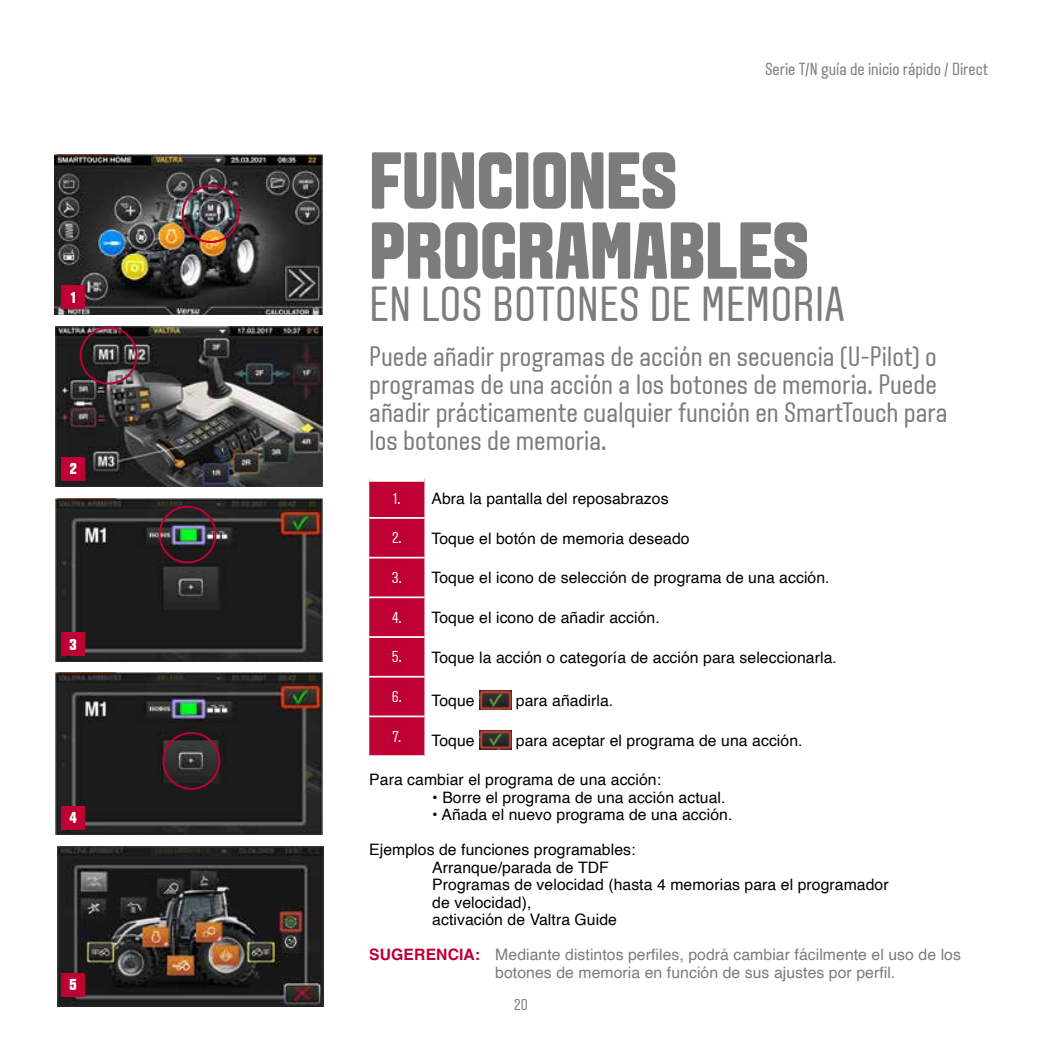
<style>
.page{position:relative;width:1042px;height:1042px;background:#fff}
.page>*{position:absolute;margin:0;border:0;box-sizing:border-box;transform-origin:0 0}
.t1{font:700 80.5px/70px "VALTRA Aveny T 2020 Extra";color:#7c7c7c}
.t2{font:49px "VALTRA Aveny T 2020 Regular";color:#7c7c7c}
.t3{font:28px/28px "VALTRA Aveny T 2020 Regular";color:#7c7c7c}
.t4{font:17.5px "VALTRA Aveny T 2020 Regular";color:#7c7c7c}
.t5{font:15.75px/17.5px "Helvetica";letter-spacing:.005em;color:#000}
.t6{font:15.75px/17.5px "Helvetica";letter-spacing:.005em;color:#7c7c7c}
.t7{font:700 15.75px "VALTRA Aveny T 2020 Extra";color:#fff}
.t8{font:15.75px "VALTRA Aveny T 2020 Regular";color:#7c7c7c}
.s1{font-family:"VALTRA Aveny T 2020 Regular";color:#fff}
.s2{font-weight:700;color:#be0034}
</style>
<div class="page">
<img style="left:57px;top:846px;width:266px;height:161px">
<img style="left:56px;top:672px;width:267px;height:163px">
<div style="left:162px;top:732px;width:58px;height:58px;border:2px solid #be0034;border-radius:50%"></div>
<img style="left:56px;top:498px;width:267px;height:163px">
<div style="left:159px;top:505px;width:57px;height:58px;border:2px solid #be0034;border-radius:50%"></div>
<img style="left:55px;top:154px;width:268px;height:161px">
<div style="left:62px;top:286px;width:23px;height:23px;background:#be0034"></div>
<div style="left:182px;top:185px;width:58px;height:58px;border:2px solid #be0034;border-radius:50%"></div>
<img style="left:56px;top:327px;width:267px;height:160px">
<div style="left:62px;top:457px;width:23px;height:23px;background:#be0034"></div>
<div style="left:80px;top:327px;width:58px;height:57px;border:2px solid #be0034;border-radius:50%"></div>
<div style="left:62px;top:633px;width:23px;height:23px;background:#be0034"></div>
<div style="left:62px;top:806px;width:23px;height:23px;background:#be0034"></div>
<div style="left:62px;top:973px;width:23px;height:23px;background:#be0034"></div>
<div style="left:369px;top:482px;width:55px;height:273px;background:#be0034"></div>
<hr style="left:369px;top:517px;width:55px;height:2px;background:#fff">
<hr style="left:369px;top:557px;width:55px;height:1px;background:#fff">
<hr style="left:369px;top:596px;width:55px;height:2px;background:#fff">
<hr style="left:369px;top:636px;width:55px;height:2px;background:#fff">
<hr style="left:369px;top:676px;width:55px;height:1px;background:#fff">
<hr style="left:369px;top:715px;width:55px;height:2px;background:#fff">
<img style="left:479px;top:691px;width:32px;height:18px">
<img style="left:479px;top:730px;width:32px;height:19px">
<p class="t7" style="left:71px;top:287px;width:6px">1</p>
<p class="t7" style="left:70px;top:459px;width:9px">2</p>
<p class="t7" style="left:70px;top:634px;width:9px">3</p>
<p class="t7" style="left:69px;top:807px;width:9px">4</p>
<p class="t7" style="left:70px;top:974px;width:9px">5</p>
<p class="t4" style="left:765px;top:58px;width:225px">Serie T/N guía de inicio rápido / Direct</p>
<h1 class="t1" style="left:369px;top:145px;width:441px">FUNCIONES<br>PROGRAMABLES</h1>
<h2 class="t2" style="left:369px;top:272px;width:477px">EN LOS BOTONES DE MEMORIA</h2>
<h3 class="t3" style="left:369px;top:342px;width:580px">Puede añadir programas de acción en secuencia (U-Pilot) o programas de una acción a los botones de memoria. Puede añadir prácticamente cualquier función en SmartTouch para los botones de memoria.</h3>
<p class="t5" style="left:393px;top:490px;width:277px"><span class="s1">1.</span> Abra la pantalla del reposabrazos</p>
<p class="t5" style="left:392px;top:530px;width:299px"><span class="s1">2.</span> Toque el botón de memoria deseado</p>
<p class="t5" style="left:392px;top:569px;width:439px"><span class="s1">3.</span> Toque el icono de selección de programa de una acción.</p>
<p class="t5" style="left:392px;top:609px;width:269px"><span class="s1">4.</span> Toque el icono de añadir acción.</p>
<p class="t5" style="left:392px;top:649px;width:446px"><span class="s1">5.</span> Toque la acción o categoría de acción para seleccionarla.</p>
<p class="t5" style="left:392px;top:692px;width:84px"><sup>6.</sup> Toque</p>
<p class="t5" style="left:516px;top:692px;width:99px">para añadirla.</p>
<p class="t5" style="left:392px;top:732px;width:84px"><sup>7.</sup> Toque</p>
<p class="t5" style="left:516px;top:732px;width:288px">para aceptar el programa de una acción.</p>
<p class="t5" style="left:369px;top:771px;width:293px">Para cambiar el programa de una acción:</p>
<p class="t5" style="left:432px;top:789px;width:295px">• Borre el programa de una acción actual.</p>
<p class="t5" style="left:432px;top:806px;width:302px">• Añada el nuevo programa de una acción.</p>
<p class="t5" style="left:432px;top:841px;width:458px;text-indent:-63px">Ejemplos de funciones programables:<br>Arranque/parada de TDF<br>Programas de velocidad (hasta 4 memorias para el programador de velocidad),<br>activación de Valtra Guide</p>
<p class="t6" style="left:495px;top:946px;width:467px;text-indent:-126px"><span class="s2">SUGERENCIA:</span> Mediante distintos perfiles, podrá cambiar fácilmente el uso de los botones de memoria en función de sus ajustes por perfil.</p>
<p class="t8" style="left:514px;top:994px;width:15px">20</p>
</div>
